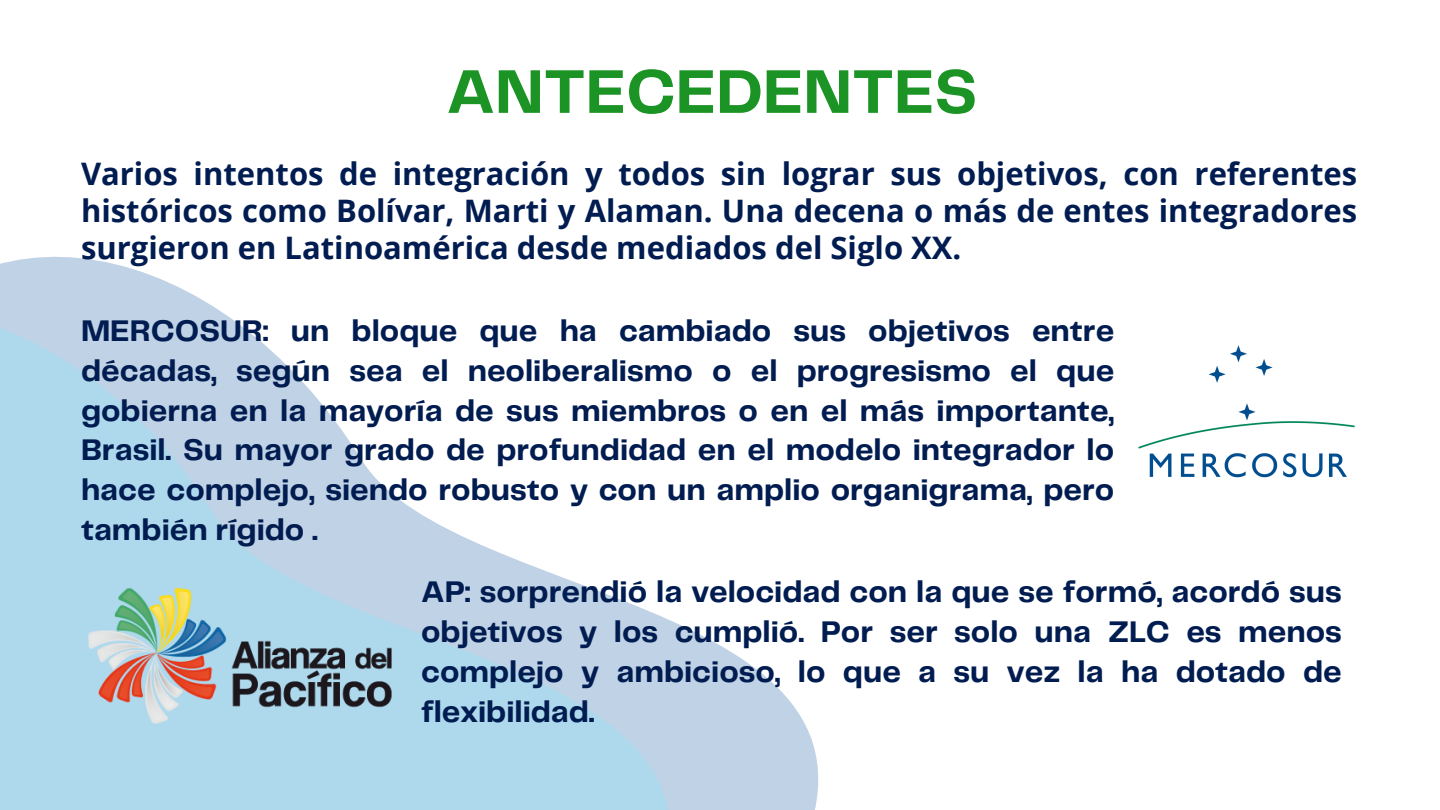
<style>
.page{position:relative;width:1440px;height:810px;background:#fff}
.page>*{position:absolute;margin:0;border:0;box-sizing:border-box;transform-origin:0 0}
.t1{font:700 64px "Telegraf";color:#1c9425}
.t2{font:700 31px/39.8px "Telegraf";color:#011c50;text-align:justify}
.t3{font:700 31px/36.8px "Open Sans";color:#011c50;text-align:justify}
</style>
<div class="page">
<svg style="left:749px;top:664px;width:70px;height:146px;fill:#c0d2e5"></svg>
<svg style="left:0;top:256px;width:749px;height:554px"></svg>
<img style="left:81px;top:576px;width:317px;height:153px">
<img style="left:1138px;top:345px;width:217px;height:133px">
<p class="t1" style="left:446px;top:64px;width:532px">ANTECEDENTES</p>
<p class="t3" style="left:81px;top:155px;width:1278px">Varios intentos de integración y todos sin lograr sus objetivos, con referentes históricos como Bolívar, Marti y Alaman. Una decena o más de entes integradores surgieron en Latinoamérica desde mediados del Siglo XX.</p>
<p class="t2" style="left:81px;top:313px;width:1035px">MERCOSUR: un bloque que ha cambiado sus objetivos entre décadas, según sea el neoliberalismo o el progresismo el que gobierna en la mayoría de sus miembros o en el más importante, Brasil. Su mayor grado de profundidad en el modelo integrador lo hace complejo, siendo robusto y con un amplio organigrama, pero también rígido .</p>
<p class="t2" style="left:421px;top:574px;width:922px">AP: sorprendió la velocidad con la que se formó, acordó sus objetivos y los cumplió. Por ser solo una ZLC es menos complejo y ambicioso, lo que a su vez la ha dotado de flexibilidad.</p>
</div>
